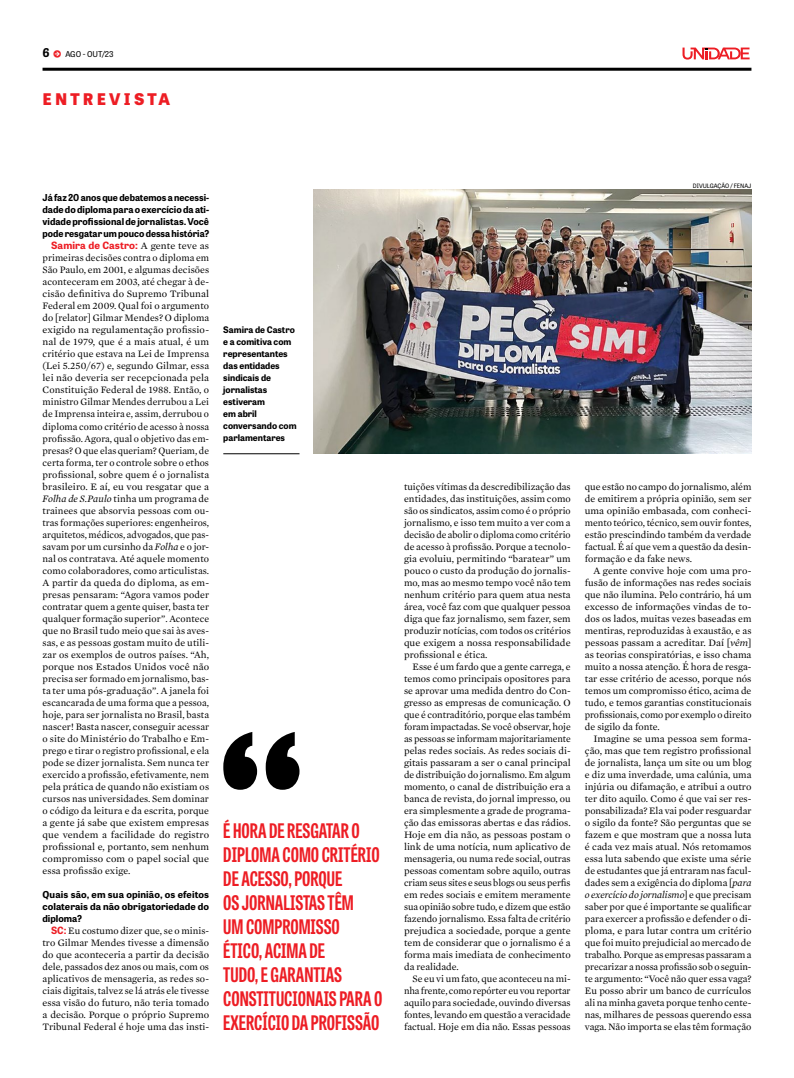
<style>
.page{position:relative;width:794px;height:1078px;background:#fff}
.page>*{position:absolute;margin:0;border:0;box-sizing:border-box;transform-origin:0 0}
.t1{font:700 20px/24px "Tablet Gothic Compressed";color:#ed1d24}
.t2{font:800 16px "Tablet Gothic";letter-spacing:.2em;color:#ed1d24}
.t3{font:10px/12px "Mercury Text G1";color:#000;text-align:justify}
.t4{font:700 10px "Tablet Gothic";letter-spacing:.01em;color:#ed1d24}
.t5{font:700 9.5px/12px "Tablet Gothic";color:#000;text-align:justify}
.t6{font:700 9px/12px "Tablet Gothic";color:#000}
.t7{font:8px "Tablet Gothic";color:#000}
.t8{font:6px "Tablet Gothic";color:#000}
.s1{font-weight:700;font-size:12px}
.s2{font-family:"Mercury Text G1";font-size:10px;color:#ed1d24}
.s3{font-family:"Mercury Text G1";font-weight:400;color:#000}
.s4{font-style:italic}
.s5{font-family:"Tablet Gothic";font-weight:700;color:#ed1d24}
</style>
<div class="page">
<hr style="left:43px;top:68px;width:708px;height:3px;background:#000">
<svg style="left:682px;top:48px;width:67px;height:12px"></svg>
<img style="left:314px;top:189px;width:437px;height:264px">
<hr style="left:223px;top:453px;width:76px;height:1px;background:#000">
<svg style="left:223px;top:732px;width:76px;height:57px"></svg>
<p class="t7" style="left:43px;top:49px;width:73px"><span class="s1">6</span> <span class="s2">•</span> AGO - OUT/23</p>
<h2 class="t2" style="left:43px;top:88px;width:129px">ENTREVISTA</h2>
<p class="t5" style="left:43px;top:191px;width:168px">Já faz 20 anos que debatemos a necessi&shy;dade do diploma para o exercício da ati&shy;vidade profissional de jornalistas. Você pode resgatar um pouco dessa história?</p>
<p class="t4" style="left:51px;top:238px;width:160px">Samira de Castro: <span class="s3">A gente teve as</span></p>
<p class="t3" style="left:43px;top:251px;width:168px">primeiras decisões contra o diploma em São Paulo, em 2001, e algumas decisões aconteceram em 2003, até chegar à de&shy;cisão definitiva do Supremo Tribunal Federal em 2009. Qual foi o argumento do [relator] Gilmar Mendes? O diploma exigido na regulamentação profissio&shy;nal de 1979, que é a mais atual, é um critério que estava na Lei de Imprensa (Lei 5.250/67) e, segundo Gilmar, essa lei não deveria ser recepcionada pela Constituição Federal de 1988. Então, o ministro Gilmar Mendes derrubou a Lei de Imprensa inteira e, assim, derrubou o diploma como critério de acesso à nossa profissão. Agora, qual o objetivo das em&shy;presas? O que elas queriam? Queriam, de certa forma, ter o controle sobre o ethos profissional, sobre quem é o jornalista brasileiro. E aí, eu vou resgatar que a <span class="s4">Folha de S.Paulo</span> tinha um programa de trainees que absorvia pessoas com ou&shy;tras formações superiores: engenheiros, arquitetos, médicos, advogados, que pas&shy;savam por um cursinho da <span class="s4">Folha</span> e o jor&shy;nal os contratava. Até aquele momento como colaboradores, como articulistas.<br>A partir da queda do diploma, as em&shy;presas pensaram: “Agora vamos poder contratar quem a gente quiser, basta ter qualquer formação superior”. Acontece que no Brasil tudo meio que sai às aves&shy;sas, e as pessoas gostam muito de utili&shy;zar os exemplos de outros países. “Ah, porque nos Estados Unidos você não precisa ser formado em jornalismo, bas&shy;ta ter uma pós-graduação”. A janela foi escancarada de uma forma que a pessoa, hoje, para ser jornalista no Brasil, basta nascer! Basta nascer, conseguir acessar o site do Ministério do Trabalho e Em&shy;prego e tirar o registro profissional, e ela pode se dizer jornalista. Sem nunca ter exercido a profissão, efetivamente, nem pela prática de quando não existiam os cursos nas universidades. Sem dominar o código da leitura e da escrita, porque a gente já sabe que existem empresas que vendem a facilidade do registro profissional e, portanto, sem nenhum compromisso com o papel social que essa profissão exige.</p>
<p class="t5" style="left:43px;top:887px;width:168px">Quais são, em sua opinião, os efeitos colaterais da não obrigatoriedade do diploma?</p>
<p class="t3" style="left:43px;top:923px;width:168px;text-indent:9px"><span class="s5">SC:</span> Eu costumo dizer que, se o minis&shy;tro Gilmar Mendes tivesse a dimensão do que aconteceria a partir da decisão dele, passados dez anos ou mais, com os aplicativos de mensageria, as redes so&shy;ciais digitais, talvez se lá atrás ele tivesse essa visão do futuro, não teria tomado a decisão. Porque o próprio Supremo Tribunal Federal é hoje uma das insti-</p>
<p class="t6" style="left:223px;top:324px;width:75px">Samira de Castro e a comitiva com representantes das entidades sindicais de jornalistas estiveram<br>em abril conversando com parlamentares</p>
<h1 class="t1" style="left:223px;top:817px;width:161px">É HORA DE RESGATAR O<br>DIPLOMA COMO CRITÉRIO<br>DE ACESSO, PORQUE<br>OS JORNALISTAS TÊM<br>UM COMPROMISSO<br>ÉTICO, ACIMA DE<br>TUDO, E GARANTIAS<br>CONSTITUCIONAIS PARA O<br>EXERCÍCIO DA PROFISSÃO</h1>
<p class="t8" style="left:693px;top:181px;width:60px">DIVULGAÇÃO / FENAJ</p>
<p class="t3" style="left:404px;top:479px;width:168px">tuições vítimas da descredibilização das entidades, das instituições, assim como são os sindicatos, assim como é o próprio jornalismo, e isso tem muito a ver com a decisão de abolir o diploma como critério de acesso à profissão. Porque a tecnolo&shy;gia evoluiu, permitindo “baratear” um pouco o custo da produção do jornalis&shy;mo, mas ao mesmo tempo você não tem nenhum critério para quem atua nesta área, você faz com que qualquer pessoa diga que faz jornalismo, sem fazer, sem produzir notícias, com todos os critérios que exigem a nossa responsabilidade profissional e ética.</p>
<p class="t3" style="left:404px;top:659px;width:168px;text-indent:8px">Esse é um fardo que a gente carrega, e temos como principais opositores para se aprovar uma medida dentro do Con&shy;gresso as empresas de comunicação. O que é contraditório, porque elas também foram impactadas. Se você observar, hoje as pessoas se informam majoritariamente pelas redes sociais. As redes sociais di&shy;gitais passaram a ser o canal principal de distribuição do jornalismo. Em algum momento, o canal de distribuição era a banca de revista, do jornal impresso, ou era simplesmente a grade de programa&shy;ção das emissoras abertas e das rádios.<br>Hoje em dia não, as pessoas postam o link de uma notícia, num aplicativo de mensageria, ou numa rede social, outras pessoas comentam sobre aquilo, outras criam seus sites e seus blogs ou seus perfis em redes sociais e emitem meramente sua opinião sobre tudo, e dizem que estão fazendo jornalismo. Essa falta de critério prejudica a sociedade, porque a gente tem de considerar que o jornalismo é a forma mais imediata de conhecimento da realidade.</p>
<p class="t3" style="left:404px;top:971px;width:168px;text-indent:9px">Se eu vi um fato, que aconteceu na mi&shy;nha frente, como repórter eu vou reportar aquilo para sociedade, ouvindo diversas fontes, levando em questão a veracidade factual. Hoje em dia não. Essas pessoas</p>
<p class="t3" style="left:585px;top:479px;width:168px">que estão no campo do jornalismo, além de emitirem a própria opinião, sem ser uma opinião embasada, com conheci&shy;mento teórico, técnico, sem ouvir fontes, estão prescindindo também da verdade factual. É aí que vem a questão da desin&shy;formação e da fake news.</p>
<p class="t3" style="left:585px;top:563px;width:168px;text-indent:9px">A gente convive hoje com uma pro&shy;fusão de informações nas redes sociais que não ilumina. Pelo contrário, há um excesso de informações vindas de to&shy;dos os lados, muitas vezes baseadas em mentiras, reproduzidas à exaustão, e as pessoas passam a acreditar. Daí [<span class="s4">vêm</span>] as teorias conspiratórias, e isso chama muito a nossa atenção. É hora de resga&shy;tar esse critério de acesso, porque nós temos um compromisso ético, acima de tudo, e temos garantias constitucionais profissionais, como por exemplo o direito de sigilo da fonte.</p>
<p class="t3" style="left:585px;top:731px;width:168px;text-indent:9px">Imagine se uma pessoa sem forma&shy;ção, mas que tem registro profissional de jornalista, lança um site ou um blog e diz uma inverdade, uma calúnia, uma injúria ou difamação, e atribui a outro ter dito aquilo. Como é que vai ser res&shy;ponsabilizada? Ela vai poder resguardar o sigilo da fonte? São perguntas que se fazem e que mostram que a nossa luta é cada vez mais atual. Nós retomamos essa luta sabendo que existe uma série de estudantes que já entraram nas facul&shy;dades sem a exigência do diploma [<span class="s4">para o exercício do jornalismo</span>] e que precisam saber por que é importante se qualificar para exercer a profissão e defender o di&shy;ploma, e para lutar contra um critério que foi muito prejudicial ao mercado de trabalho. Porque as empresas passaram a precarizar a nossa profissão sob o seguin&shy;te argumento: “Você não quer essa vaga?<br>Eu posso abrir um banco de currículos ali na minha gaveta porque tenho cente&shy;nas, milhares de pessoas querendo essa vaga. Não importa se elas têm formação</p>
</div>
